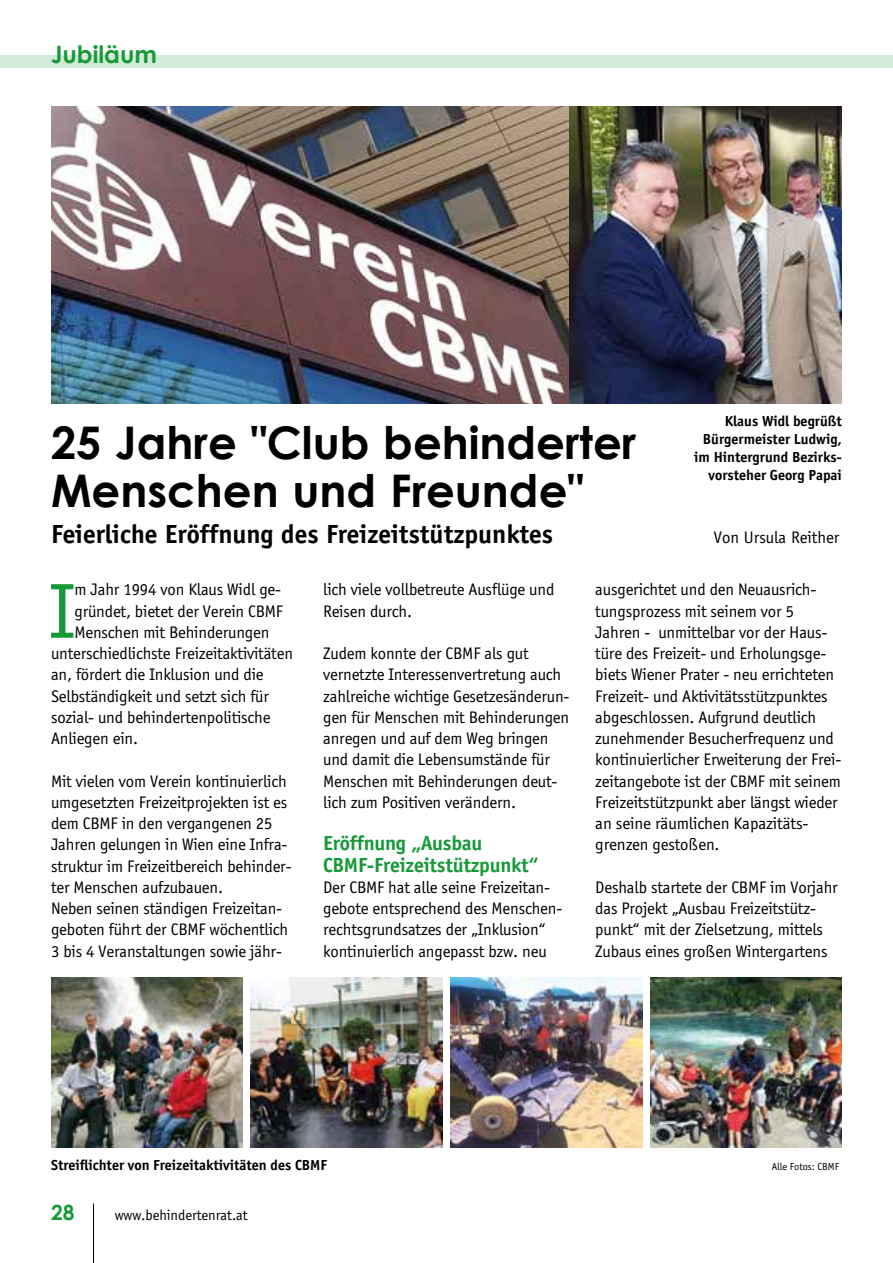
<style>
.page{position:relative;width:893px;height:1263px;background:#fff}
.page>*{position:absolute;margin:0;border:0;box-sizing:border-box;transform-origin:0 0}
.P__p-Text_Standard{font:80.25px "Officina Sans";color:#179939}
.H1__TitelMain{font:700 45px/48px "Century Gothic";color:#000}
.H2__TitelSub{font:700 27px "Officina Sans";color:#000}
.t1{font:700 24px "Century Gothic";color:#179939}
.P__p-Text_Standard-2{font:700 21px "Officina Sans";letter-spacing:-.01em;color:#179939}
.t2{font:700 21px "Century Gothic";color:#179939}
.P__p-Text_Standard-3{font:17.25px/21.3px "Officina Sans";letter-spacing:-.01em;color:#000}
.H2__TitelSub-2{font:17.25px "Officina Sans";color:#000}
.t3{font:700 15px/18px "Officina Sans";color:#000;text-align:right}
.t4{font:15px "Officina Sans";letter-spacing:-.005em;color:#000}
.t5{font:10.5px "Officina Sans";color:#000}
</style>
<div class="page">
<div style="left:0;top:55px;width:893px;height:13px;background:#d1ebd8"></div>
<hr style="left:93px;top:1203px;width:1px;height:60px;background:#000">
<img style="left:51px;top:106px;width:791px;height:298px">
<img style="left:51px;top:978px;width:191px;height:170px">
<img style="left:251px;top:978px;width:191px;height:170px">
<img style="left:451px;top:978px;width:191px;height:170px">
<img style="left:651px;top:978px;width:191px;height:170px">
<h3 class="t1" style="left:51px;top:36px;width:108px">Jubiläum</h3>
<p class="t3" style="left:694px;top:412px;width:149px">Klaus Widl begrüßt<br>Bürgermeister Ludwig, im Hintergrund Bezirks&shy;vorsteher Georg Papai</p>
<h1 class="H1__TitelMain" style="left:51px;top:417px;width:587px">25 Jahre "Club behinderter<br>Menschen und Freunde"</h1>
<h2 class="H2__TitelSub" style="left:51px;top:518px;width:503px">Feierliche Eröffnung des Freizeitstützpunktes</h2>
<h2 class="H2__TitelSub-2" style="left:714px;top:528px;width:127px">Von Ursula Reither</h2>
<p class="P__p-Text_Standard" style="left:49px;top:566px;width:28px">I</p>
<p class="P__p-Text_Standard-3" style="left:74px;top:579px;width:208px">m Jahr 1994 von Klaus Widl ge-</p>
<p class="P__p-Text_Standard-3" style="left:74px;top:600px;width:210px">gründet, bietet der Verein CBMF</p>
<p class="P__p-Text_Standard-3" style="left:74px;top:622px;width:196px">Menschen mit Behinderungen</p>
<p class="P__p-Text_Standard-3" style="left:51px;top:643px;width:243px">unterschiedlichste Freizeitaktivitäten</p>
<p class="P__p-Text_Standard-3" style="left:51px;top:664px;width:214px">an, fördert die Inklusion und die</p>
<p class="P__p-Text_Standard-3" style="left:51px;top:685px;width:220px">Selbständigkeit und setzt sich für</p>
<p class="P__p-Text_Standard-3" style="left:51px;top:707px;width:221px">sozial- und behindertenpolitische</p>
<p class="P__p-Text_Standard-3" style="left:51px;top:728px;width:89px">Anliegen ein.</p>
<p class="P__p-Text_Standard-3" style="left:51px;top:770px;width:242px">Mit vielen vom Verein kontinuierlich umgesetzten Freizeitprojekten ist es dem CBMF in den vergangenen 25<br>Jahren gelungen in Wien eine Infra&shy;struktur im Freizeitbereich behinder&shy;ter Menschen aufzubauen.</p>
<p class="P__p-Text_Standard-3" style="left:51px;top:898px;width:239px">Neben seinen ständigen Freizeitan&shy;geboten führt der CBMF wöchentlich<br>3 bis 4 Veranstaltungen sowie jähr-</p>
<p class="P__p-Text_Standard-3" style="left:323px;top:579px;width:233px">lich viele vollbetreute Ausflüge und<br>Reisen durch.</p>
<p class="P__p-Text_Standard-3" style="left:323px;top:643px;width:248px">Zudem konnte der CBMF als gut vernetzte Interessenvertretung auch zahlreiche wichtige Gesetzesänderun&shy;gen für Menschen mit Behinderungen anregen und auf dem Weg bringen und damit die Lebensumstände für Menschen mit Behinderungen deut&shy;lich zum Positiven verändern.</p>
<p class="P__p-Text_Standard-2" style="left:323px;top:831px;width:161px">Eröffnung „Ausbau</p>
<p class="P__p-Text_Standard-2" style="left:323px;top:852px;width:217px">CBMF-Freizeitstützpunkt“</p>
<p class="P__p-Text_Standard-3" style="left:323px;top:877px;width:241px">Der CBMF hat alle seine Freizeitan&shy;gebote entsprechend des Menschen&shy;rechtsgrundsatzes der „Inklusion“ kontinuierlich angepasst bzw. neu</p>
<p class="P__p-Text_Standard-3" style="left:595px;top:579px;width:247px">ausgerichtet und den Neuausrich&shy;tungsprozess mit seinem vor 5<br>Jahren - unmittelbar vor der Haus&shy;türe des Freizeit- und Erholungsge&shy;biets Wiener Prater - neu errichteten Freizeit- und Aktivitätsstützpunktes abgeschlossen. Aufgrund deutlich zunehmender Besucherfrequenz und kontinuierlicher Erweiterung der Frei&shy;zeitangebote ist der CBMF mit seinem Freizeitstützpunkt aber längst wieder an seine räumlichen Kapazitäts&shy;grenzen gestoßen.</p>
<p class="P__p-Text_Standard-3" style="left:595px;top:877px;width:244px">Deshalb startete der CBMF im Vorjahr das Projekt „Ausbau Freizeitstütz&shy;punkt“ mit der Zielsetzung, mittels Zubaus eines großen Wintergartens</p>
<p class="t3" style="left:51px;top:1155px;width:277px">Streiflichter von Freizeitaktivitäten des CBMF</p>
<p class="t5" style="left:772px;top:1160px;width:69px">Alle Fotos: CBMF</p>
<p class="t2" style="left:51px;top:1197px;width:25px">28</p>
<p class="t4" style="left:115px;top:1207px;width:134px">www.behindertenrat.at</p>
</div>
